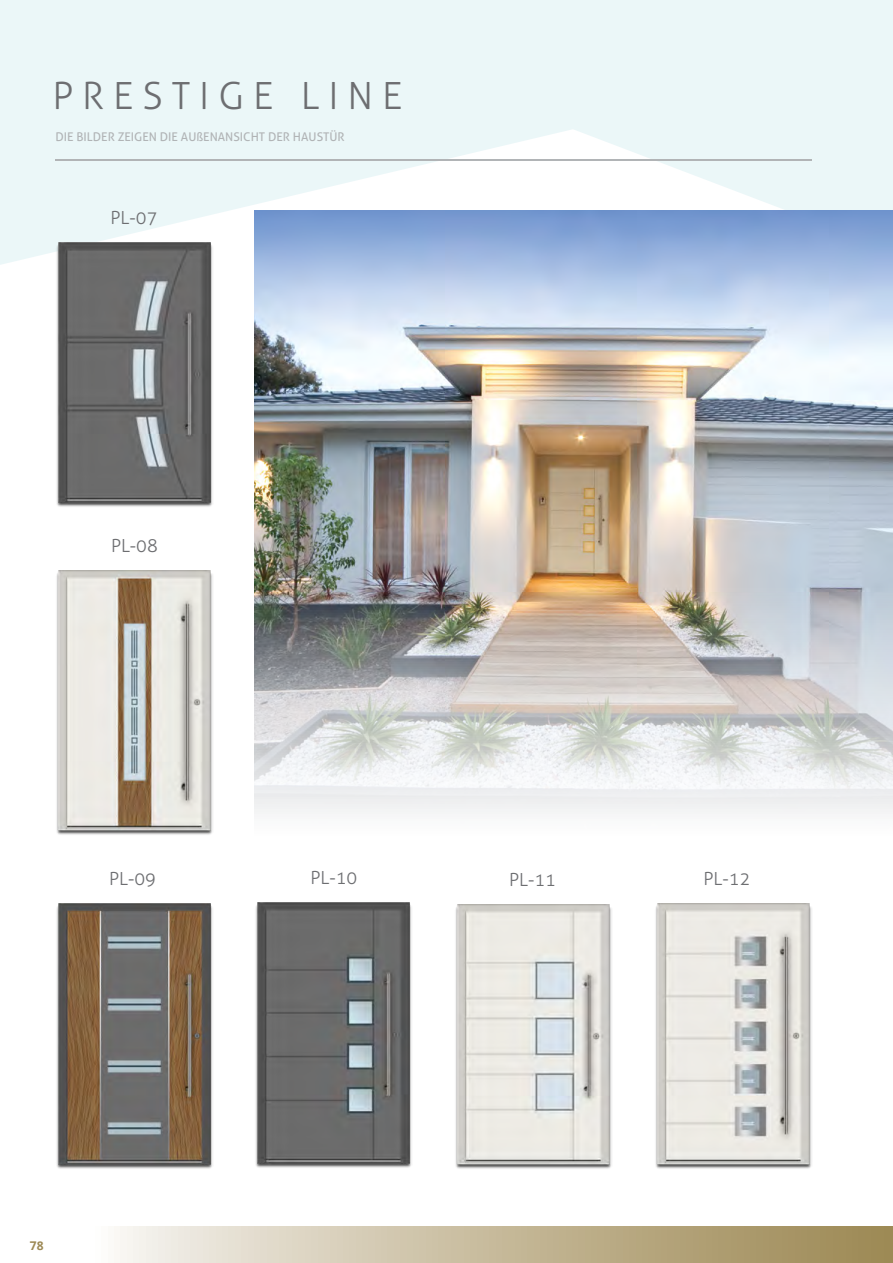
<style>
.page{position:relative;width:893px;height:1263px;background:#fff}
.page>*{position:absolute;margin:0;border:0;box-sizing:border-box;transform-origin:0 0}
.t1{font:300 37.5px "Aller";letter-spacing:.24em;color:#6d6e71}
.t2{font:300 18px "Aller";color:#6d6e71}
.t3{font:12px "Aller";color:#b1b4b6}
.t4{font:700 12px "Open Sans";color:#9d8955}
</style>
<div class="page">
<svg style="left:0;top:0;width:893px;height:268px;background:#edf7f8"></svg>
<div style="left:82px;top:1227px;width:811px;height:36px;background:linear-gradient(to right,#f9f7f4,#99844d)"></div>
<img style="left:55px;top:242px;width:158px;height:265px">
<img style="left:56px;top:570px;width:157px;height:265px">
<img style="left:56px;top:904px;width:157px;height:265px">
<img style="left:255px;top:903px;width:157px;height:265px">
<img style="left:455px;top:904px;width:157px;height:265px">
<img style="left:655px;top:904px;width:157px;height:265px">
<hr style="left:56px;top:159px;width:756px;height:1px;background:#b1b4b6">
<img style="left:255px;top:210px;width:638px;height:604px">
<h1 class="t1" style="left:52px;top:73px;width:351px">PRESTIGE LINE</h1>
<p class="t3" style="left:56px;top:130px;width:291px">DIE BILDER ZEIGEN DIE AUßENANSICHT DER HAUSTÜR</p>
<h2 class="t2" style="left:111px;top:207px;width:48px">PL-07</h2>
<h2 class="t2" style="left:111px;top:534px;width:48px">PL-08</h2>
<h2 class="t2" style="left:109px;top:868px;width:48px">PL-09</h2>
<h2 class="t2" style="left:310px;top:867px;width:48px">PL-10</h2>
<h2 class="t2" style="left:509px;top:868px;width:48px">PL-11</h2>
<h2 class="t2" style="left:704px;top:868px;width:48px">PL-12</h2>
<p class="t4" style="left:30px;top:1237px;width:15px">78</p>
</div>
